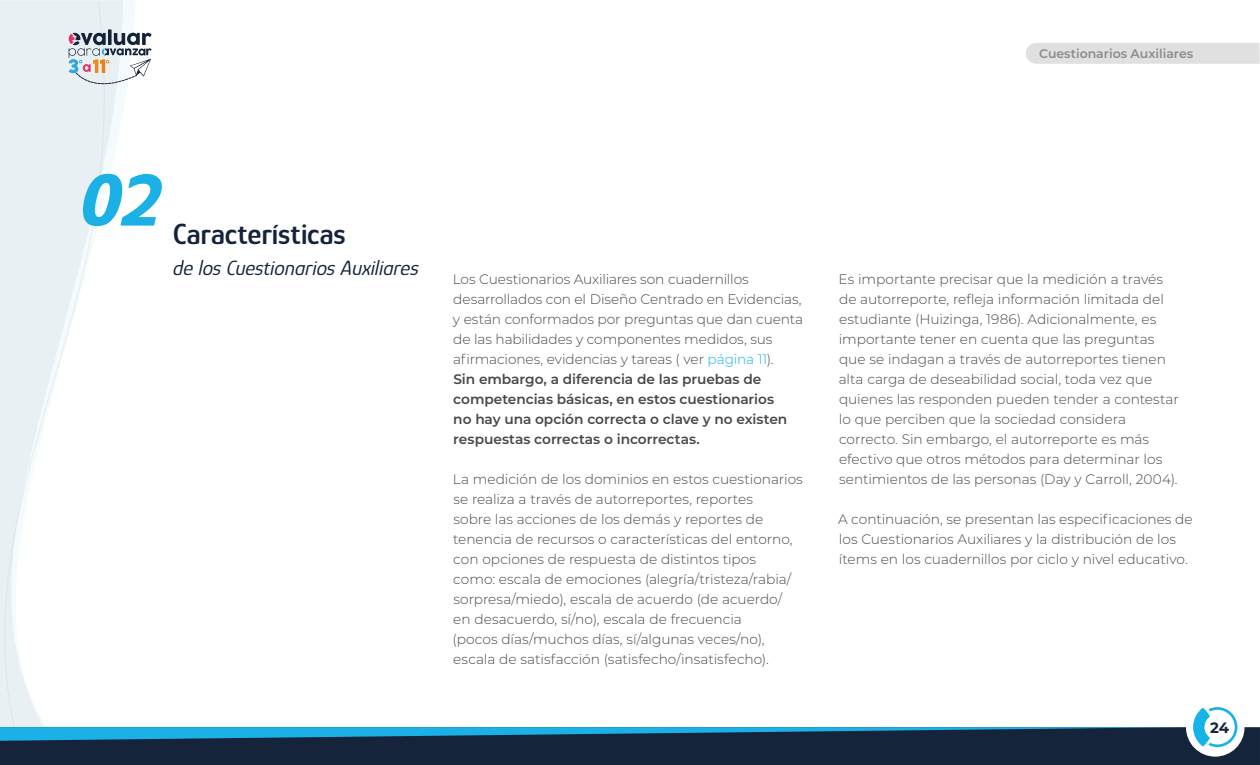
<style>
.page{position:relative;width:1260px;height:765px;background:#fff}
.page>*{position:absolute;margin:0;border:0;box-sizing:border-box;transform-origin:0 0}
.t1{font:italic 800 76.25px "Glory";color:#1bb1e6}
.t2{font:600 30px "Glory";color:#15233b}
.t3{font:italic 21.25px "Glory";letter-spacing:-.005em;color:#15233b}
.t4{font:700 15px "Montserrat";color:#15233b}
.T1{font:300 13.75px/20px "Montserrat";letter-spacing:-.005em;color:#484848}
.t5{font:600 12.5px "Montserrat";color:#8c8c8c}
.s1{color:#1bb1e6}
.s2{font-weight:600}
</style>
<div class="page">
<div style="left:1026px;top:43px;width:234px;height:21px;background:#e0e0e0"></div>
<svg style="left:0;top:0;width:123px;height:727px"></svg>
<svg style="left:4px;top:0;width:101px;height:727px"></svg>
<svg style="left:1193px;top:707px;width:44px;height:20px"></svg>
<div style="left:0;top:727px;width:1260px;height:38px;background:#15233b"></div>
<svg style="left:0;top:727px;width:1186px;height:14px;background:#18688e"></svg>
<svg style="left:69px;top:29px;width:83px;height:63px"></svg>
<p class="t5" style="left:1039px;top:45px;width:156px">Cuestionarios Auxiliares</p>
<p class="t1" style="left:80px;top:154px;width:82px">02</p>
<h1 class="t2" style="left:173px;top:215px;width:175px">Características</h1>
<h1 class="t3" style="left:173px;top:255px;width:247px">de los Cuestionarios Auxiliares</h1>
<p class="T1" style="left:453px;top:268px;width:352px">Los Cuestionarios Auxiliares son cuadernillos desarrollados con el Diseño Centrado en Evidencias, y están conformados por preguntas que dan cuenta de las habilidades y componentes medidos, sus afirmaciones, evidencias y tareas ( ver <span class="s1">página 11</span>).<br><span class="s2">Sin embargo, a diferencia de las pruebas de competencias básicas, en estos cuestionarios<br>no hay una opción correcta o clave y no existen respuestas correctas o incorrectas.</span></p>
<p class="T1" style="left:453px;top:468px;width:352px">La medición de los dominios en estos cuestionarios se realiza a través de autorreportes, reportes<br>sobre las acciones de los demás y reportes de tenencia de recursos o características del entorno, con opciones de respuesta de distintos tipos<br>como: escala de emociones (alegría/tristeza/rabia/ sorpresa/miedo), escala de acuerdo (de acuerdo/<br>en desacuerdo, sí/no), escala de frecuencia<br>(pocos días/muchos días, sí/algunas veces/no), escala de satisfacción (satisfecho/insatisfecho).</p>
<p class="T1" style="left:839px;top:268px;width:342px">Es importante precisar que la medición a través de autorreporte, refleja información limitada del estudiante (Huizinga, 1986). Adicionalmente, es importante tener en cuenta que las preguntas que se indagan a través de autorreportes tienen alta carga de deseabilidad social, toda vez que quienes las responden pueden tender a contestar lo que perciben que la sociedad considera correcto. Sin embargo, el autorreporte es más efectivo que otros métodos para determinar los sentimientos de las personas (Day y Carroll, 2004).</p>
<p class="T1" style="left:838px;top:508px;width:356px">A continuación, se presentan las especificaciones de los Cuestionarios Auxiliares y la distribución de los ítems en los cuadernillos por ciclo y nivel educativo.</p>
<p class="t4" style="left:1210px;top:717px;width:21px">24</p>
</div>
